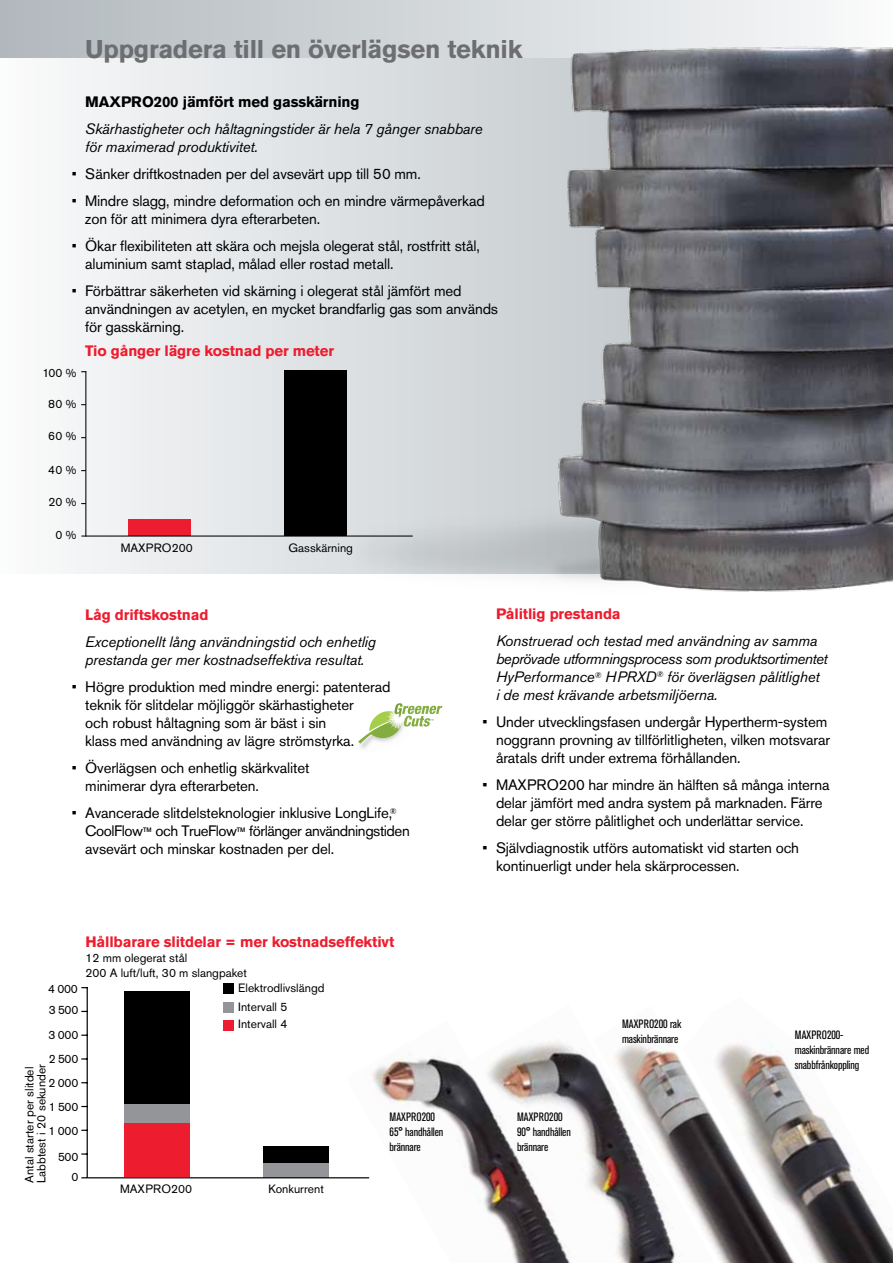
<style>
.page{position:relative;width:893px;height:1263px;background:#fff}
.page>*{position:absolute;margin:0;border:0;box-sizing:border-box;transform-origin:0 0}
.t1{font:700 25.5px "Akzidenz Grotesk Pro";letter-spacing:-.01em;color:#6d6e71}
.t2{font:15px/18px "Akzidenz Grotesk Pro";letter-spacing:-.01em;color:#000}
.t3{font:italic 15px/18px "Akzidenz Grotesk Pro";letter-spacing:-.01em;color:#000}
.t4{font:700 15px "Akzidenz Grotesk Pro";letter-spacing:-.01em;color:#ed1c2e}
.t5{font:700 15px "Akzidenz Grotesk Pro";letter-spacing:-.01em;color:#000}
.t6{font:12px/24px "Akzidenz Grotesk Pro";color:#000}
.t7{font:condensed 12px/15px "Akzidenz Grotesk Pro";letter-spacing:-.01em;color:#000}
</style>
<div class="page">
<svg style="left:66px;top:58px;width:249px;height:515px"></svg>
<div style="left:284px;top:370px;width:62px;height:166px;background:#000"></div>
<div style="left:128px;top:520px;width:62px;height:16px;background:#ed1c2e"></div>
<hr style="left:81px;top:535px;width:332px;height:2px;background:#000">
<hr style="left:85px;top:371px;width:1px;height:165px;background:#000">
<hr style="left:87px;top:987px;width:1px;height:191px;background:#000">
<svg style="left:81px;top:1153px;width:6px;height:2px"></svg>
<svg style="left:81px;top:1034px;width:6px;height:2px"></svg>
<div style="left:223px;top:983px;width:10px;height:10px;background:#000"></div>
<div style="left:223px;top:1002px;width:10px;height:10px;background:#939598"></div>
<div style="left:223px;top:1021px;width:10px;height:10px;background:#ed1c2e"></div>
<div style="left:264px;top:1147px;width:65px;height:16px;background:#000"></div>
<div style="left:124px;top:991px;width:65px;height:113px;background:#000"></div>
<div style="left:264px;top:1163px;width:65px;height:14px;background:#939598"></div>
<div style="left:124px;top:1104px;width:65px;height:19px;background:#939598"></div>
<div style="left:124px;top:1123px;width:65px;height:54px;background:#ed1c2e"></div>
<hr style="left:87px;top:1177px;width:282px;height:1px;background:#000">
<div style="left:0;top:0;width:893px;height:58px;background:#bec4c8"></div>
<svg style="left:358px;top:703px;width:84px;height:41px"></svg>
<img style="left:584px;top:1043px;width:99px;height:220px">
<img style="left:346px;top:1041px;width:238px;height:222px">
<img style="left:683px;top:1043px;width:210px;height:220px">
<img style="left:315px;top:1px;width:578px;height:591px">
<h1 class="t1" style="left:85px;top:32px;width:439px">Uppgradera till en överlägsen teknik</h1>
<p class="t5" style="left:85px;top:92px;width:276px">MAXPRO200 jämfört med gasskärning</p>
<p class="t3" style="left:85px;top:120px;width:399px">Skärhastigheter och håltagningstider är hela 7 gånger snabbare för maximerad produktivitet.</p>
<p class="t2" style="left:72px;top:165px;width:350px">• Sänker driftkostnaden per del avsevärt upp till 50 mm.</p>
<p class="t2" style="left:85px;top:192px;width:401px;text-indent:-14px">• Mindre slagg, mindre deformation och en mindre värmepåverkad zon för att minimera dyra efterarbeten.</p>
<p class="t2" style="left:85px;top:237px;width:396px;text-indent:-14px">• Ökar flexibiliteten att skära och mejsla olegerat stål, rostfritt stål, aluminium samt staplad, målad eller rostad metall.</p>
<p class="t2" style="left:85px;top:282px;width:414px;text-indent:-14px">• Förbättrar säkerheten vid skärning i olegerat stål jämfört med användningen av acetylen, en mycket brandfarlig gas som används för gasskärning.</p>
<p class="t4" style="left:85px;top:341px;width:250px">Tio gånger lägre kostnad per meter</p>
<p class="t6" style="left:43px;top:360px;width:36px">100 %</p>
<p class="t6" style="left:48px;top:392px;width:30px">80 %</p>
<p class="t6" style="left:48px;top:423px;width:30px">60 %</p>
<p class="t6" style="left:48px;top:458px;width:30px">40 %</p>
<p class="t6" style="left:48px;top:490px;width:30px">20 %</p>
<p class="t6" style="left:55px;top:522px;width:23px">0 %</p>
<p class="t6" style="left:121px;top:536px;width:73px">MAXPRO200</p>
<p class="t6" style="left:289px;top:536px;width:66px">Gasskärning</p>
<p class="t4" style="left:85px;top:605px;width:125px">Låg driftskostnad</p>
<p class="t3" style="left:85px;top:632px;width:292px">Exceptionellt lång användningstid och enhetlig prestanda ger mer kostnadseffektiva resultat.</p>
<p class="t2" style="left:85px;top:677px;width:307px;text-indent:-14px">• Högre produktion med mindre energi: patenterad teknik för slitdelar möjliggör skärhastigheter<br>och robust håltagning som är bäst i sin<br>klass med användning av lägre strömstyrka.</p>
<p class="t2" style="left:85px;top:758px;width:226px;text-indent:-14px">• Överlägsen och enhetlig skärkvalitet minimerar dyra efterarbeten.</p>
<p class="t2" style="left:85px;top:803px;width:326px;text-indent:-13px">• Avancerade slitdelsteknologier inklusive LongLife,<sup>®<br></sup>CoolFlow<sub>™</sub> och TrueFlow<sub>™</sub> förlänger användningstiden avsevärt och minskar kostnaden per del.</p>
<p class="t6" style="left:48px;top:978px;width:32px;line-height:21.1px">4 000<br>3 500</p>
<p class="t6" style="left:49px;top:1023px;width:31px;text-align:justify">3 000<br>2 500<br>2 000<br>1 500<br>1 000</p>
<p class="t6" style="left:58px;top:1147px;width:22px;line-height:20.1px;text-align:right">500<br>0</p>
<p class="t6" style="left:23px;top:1183px;width:120px;line-height:12px;rotate:-90deg">Antal starter per slitdel<br>Labbtest i 20 sekunder</p>
<p class="t4" style="left:86px;top:931px;width:310px">Hållbarare slitdelar = mer kostnadseffektivt</p>
<p class="t6" style="left:86px;top:945px;width:103px">12 mm olegerat stål</p>
<p class="t6" style="left:86px;top:960px;width:163px">200 A luft/luft, 30 m slangpaket</p>
<p class="t6" style="left:238px;top:975px;width:88px">Elektrodlivslängd</p>
<p class="t6" style="left:238px;top:999px;width:51px;line-height:16.5px">Intervall 5<br>Intervall 4</p>
<p class="t6" style="left:120px;top:1176px;width:73px">MAXPRO200</p>
<p class="t6" style="left:269px;top:1176px;width:57px">Konkurrent</p>
<p class="t7" style="left:389px;top:1109px;width:55px">MAXPRO200<br>65° handhållen brännare</p>
<p class="t4" style="left:496px;top:604px;width:126px">Pålitlig prestanda</p>
<p class="t3" style="left:496px;top:631px;width:333px">Konstruerad och testad med användning av samma beprövade utformningsprocess som produktsortimentet HyPerformance<sup>®</sup> HPRXD<sup>®</sup> för överlägsen pålitlighet<br>i de mest krävande arbetsmiljöerna.</p>
<p class="t2" style="left:496px;top:712px;width:336px;text-indent:-14px">• Under utvecklingsfasen undergår Hypertherm-system noggrann provning av tillförlitligheten, vilken motsvarar åratals drift under extrema förhållanden.</p>
<p class="t2" style="left:496px;top:775px;width:335px;text-indent:-14px">• MAXPRO200 har mindre än hälften så många interna delar jämfört med andra system på marknaden. Färre delar ger större pålitlighet och underlättar service.</p>
<p class="t2" style="left:496px;top:838px;width:304px;text-indent:-14px">• Självdiagnostik utförs automatiskt vid starten och kontinuerligt under hela skärprocessen.</p>
<p class="t7" style="left:517px;top:1109px;width:55px">MAXPRO200<br>90° handhållen brännare</p>
<p class="t7" style="left:622px;top:1016px;width:61px">MAXPRO200 rak maskinbrännare</p>
<p class="t7" style="left:795px;top:1027px;width:76px">MAXPRO200- maskinbrännare med snabbfrånkoppling</p>
</div>
